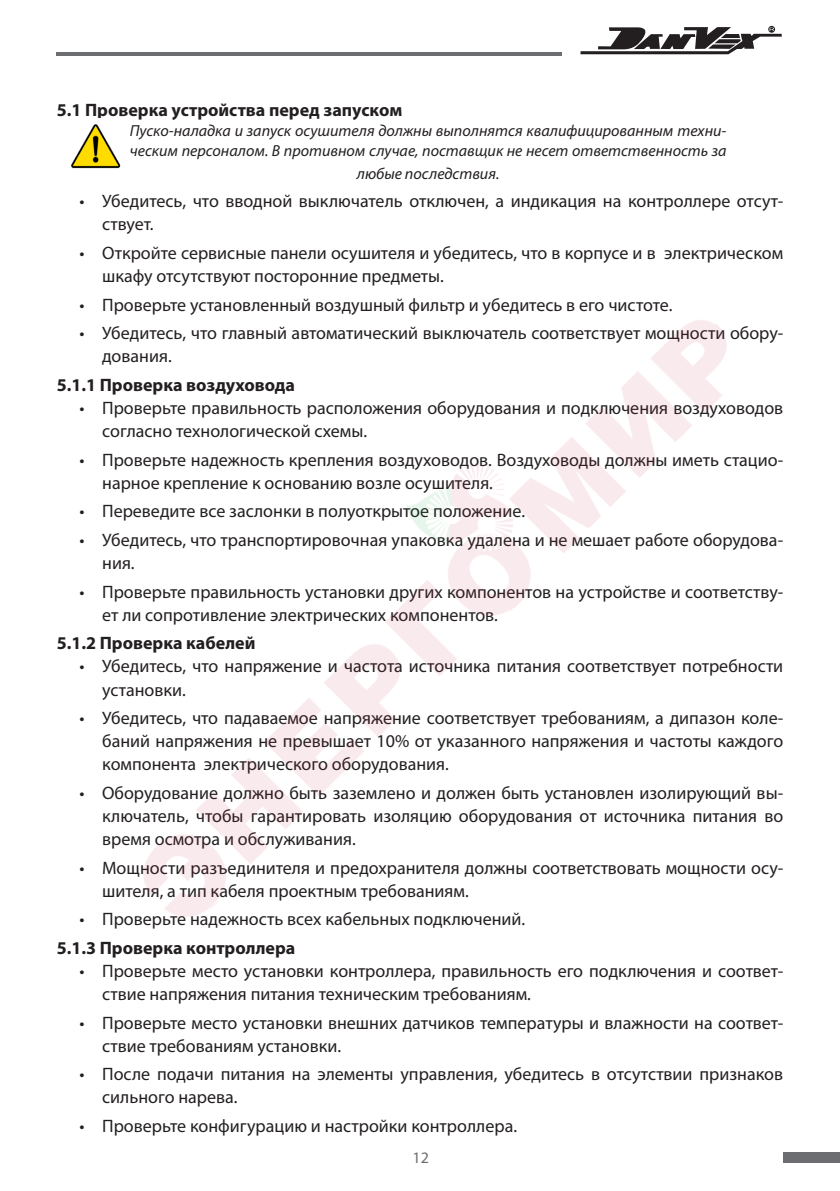
<style>
.page{position:relative;width:840px;height:1191px;background:#fff}
.page>*{position:absolute;margin:0;border:0;box-sizing:border-box;transform-origin:0 0}
.t1{font:18px/23px "Myriad Pro";color:#231f20}
.t2{font:700 18px "Myriad Pro";color:#231f20}
.t3{font:italic 16px/20px "Myriad Pro";color:#231f20}
.t4{font:16px "Myriad Pro";color:#6c6d70}
</style>
<div class="page">
<svg style="left:580px;top:26px;width:201px;height:28px"></svg>
<hr style="left:57px;top:52px;width:504px;height:3px;background:#6c6d70">
<div style="left:782px;top:1151px;width:57px;height:11px;background:#6c6d70"></div>
<img style="left:71px;top:124px;width:50px;height:45px">
<img style="left:143px;top:320px;width:584px;height:597px">
<p class="t2" style="left:57px;top:98px;width:347px">5.1 Проверка устройства перед запуском</p>
<p class="t3" style="left:130px;top:120px;width:598px">Пуско-наладка и запуск осушителя должны выполнятся квалифицированным техни&shy;ческим персоналом. В противном случае, поставщик не несет ответственность за</p>
<p class="t3" style="left:356px;top:163px;width:144px">любые последствия.</p>
<p class="t1" style="left:102px;top:189px;width:682px;text-indent:-23px">• Убедитесь, что вводной выключатель отключен, а индикация на контроллере отсут&shy;ствует.</p>
<p class="t1" style="left:102px;top:241px;width:682px;text-indent:-23px">• Откройте сервисные панели осушителя и убедитесь, что в корпусе и в электрическом шкафу отсутствуют посторонние предметы.</p>
<p class="t1" style="left:79px;top:293px;width:594px">• Проверьте установленный воздушный фильтр и убедитесь в его чистоте.</p>
<p class="t1" style="left:102px;top:321px;width:682px;text-indent:-23px">• Убедитесь, что главный автоматический выключатель соответствует мощности обору&shy;дования.</p>
<p class="t2" style="left:57px;top:373px;width:240px">5.1.1 Проверка воздуховода</p>
<p class="t1" style="left:102px;top:396px;width:682px;text-indent:-23px">• Проверьте правильность расположения оборудования и подключения воздуховодов согласно технологической схемы.</p>
<p class="t1" style="left:102px;top:448px;width:682px;text-indent:-23px">• Проверьте надежность крепления воздуховодов. Воздуховоды должны иметь стацио&shy;нарное крепление к основанию возле осушителя.</p>
<p class="t1" style="left:79px;top:499px;width:447px">• Переведите все заслонки в полуоткрытое положение.</p>
<p class="t1" style="left:102px;top:528px;width:682px;text-indent:-23px">• Убедитесь, что транспортировочная упаковка удалена и не мешает работе оборудова&shy;ния.</p>
<p class="t1" style="left:102px;top:580px;width:682px;text-indent:-23px">• Проверьте правильность установки других компонентов на устройстве и соответству&shy;ет ли сопротивление электрических компонентов.</p>
<p class="t2" style="left:57px;top:631px;width:200px">5.1.2 Проверка кабелей</p>
<p class="t1" style="left:102px;top:654px;width:682px;text-indent:-23px">• Убедитесь, что напряжение и частота источника питания соответствует потребности установки.</p>
<p class="t1" style="left:102px;top:706px;width:682px;text-align:justify;text-indent:-23px">• Убедитесь, что падаваемое напряжение соответствует требованиям, а дипазон коле&shy;баний напряжения не превышает 10% от указанного напряжения и частоты каждого компонента электрического оборудования.</p>
<p class="t1" style="left:102px;top:781px;width:682px;text-align:justify;text-indent:-23px">• Оборудование должно быть заземлено и должен быть установлен изолирующий вы&shy;ключатель, чтобы гарантировать изоляцию оборудования от источника питания во время осмотра и обслуживания.</p>
<p class="t1" style="left:102px;top:855px;width:682px;text-indent:-23px">• Мощности разъединителя и предохранителя должны соответствовать мощности осу&shy;шителя, а тип кабеля проектным требованиям.</p>
<p class="t1" style="left:79px;top:907px;width:447px">• Проверьте надежность всех кабельных подключений.</p>
<p class="t2" style="left:57px;top:936px;width:240px">5.1.3 Проверка контроллера</p>
<p class="t1" style="left:102px;top:959px;width:682px;text-indent:-23px">• Проверьте место установки контроллера, правильность его подключения и соответ&shy;ствие напряжения питания техническим требованиям.</p>
<p class="t1" style="left:102px;top:1010px;width:682px;text-indent:-23px">• Проверьте место установки внешних датчиков температуры и влажности на соответ&shy;ствие требованиям установки.</p>
<p class="t1" style="left:102px;top:1062px;width:682px;text-indent:-23px">• После подачи питания на элементы управления, убедитесь в отсутствии признаков сильного нарева.</p>
<p class="t1" style="left:79px;top:1114px;width:439px">• Проверьте конфигурацию и настройки контроллера.</p>
<p class="t4" style="left:412px;top:1147px;width:18px">12</p>
</div>
